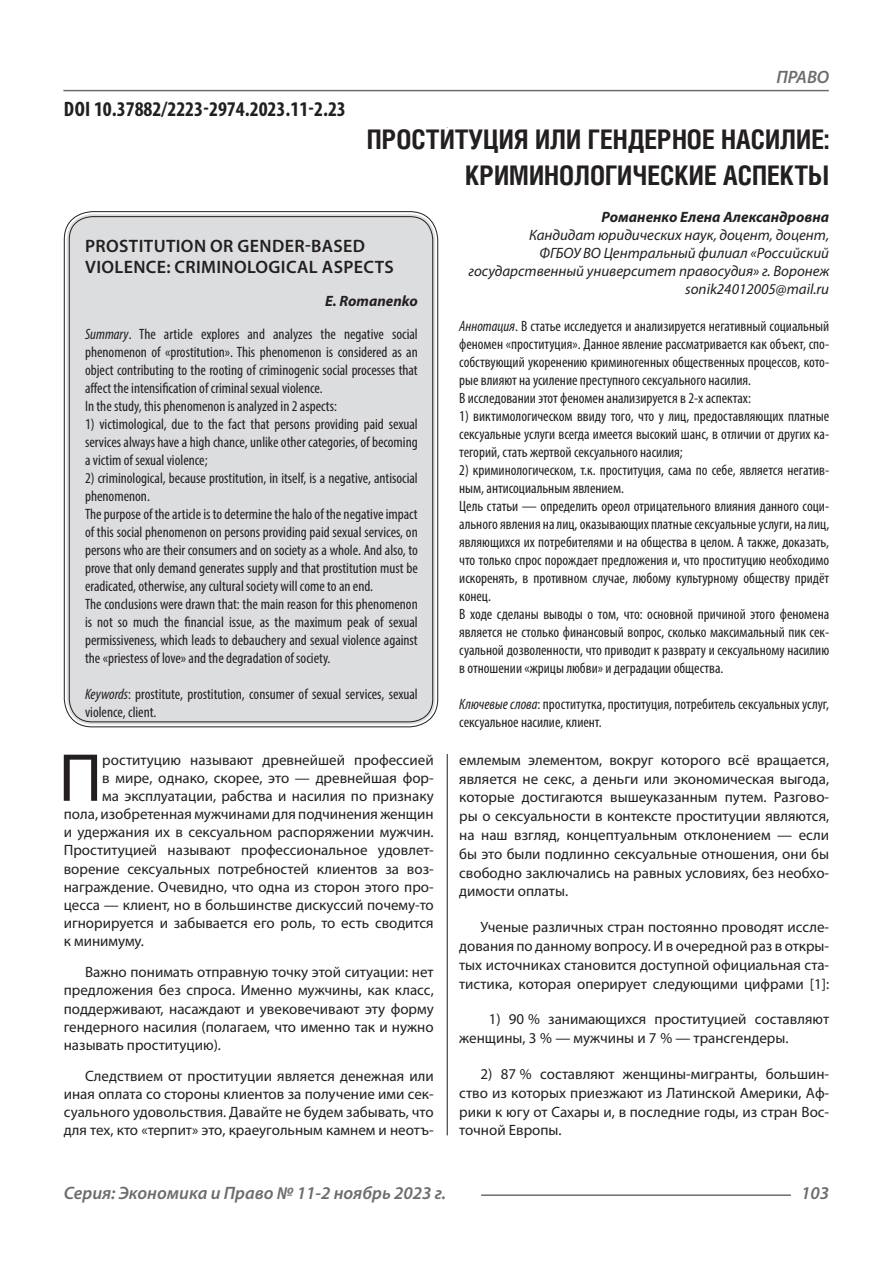
<style>
.page{position:relative;width:893px;height:1263px;background:#fff}
.page>*{position:absolute;margin:0;border:0;box-sizing:border-box;transform-origin:0 0}
.Статья_текст_первый{font:68.4px "Myriad Pro";color:#231f20}
.Статья_название{font:700 27px/36px "Helios Cond C";color:#231f20;text-align:right}
.ДОИ{font:700 condensed 21px "Myriad Pro";color:#231f20}
.Статья_название_англ{font:600 18px/21.6px "Myriad Pro";letter-spacing:.02em;color:#231f20}
.t1{font:italic 600 18px "Myriad Pro";color:#6c6d70}
.Статья_аннотация_тек{font:condensed 15px/18px "Myriad Pro";color:#231f20;text-align:justify}
.Статья_текст{font:15px/18.8px "Myriad Pro";color:#231f20;text-align:justify}
.Статья_аннотация_анг{font:condensed 15px/18px "Myriad Pro";color:#231f20;text-align:justify}
.Статья_текст_первый-2{font:15px "Myriad Pro";color:#231f20}
.Статья_автор_инфо{font:italic 15px/18px "Myriad Pro";color:#231f20;text-align:right}
.Статья_автор_инфо-2{font:italic 700 15px "Myriad Pro";color:#231f20}
.Статья_автор_англ{font:italic 700 15px "Myriad Pro";color:#231f20}
.s1{font-style:italic}
</style>
<div class="page">
<hr style="left:447px;top:128px;width:1px;height:1007px;background:#231f20">
<hr style="left:63px;top:90px;width:766px;height:1px;background:#6c6d70">
<hr style="left:481px;top:1194px;width:310px;height:2px;background:#6c6d70">
<div style="left:443px;top:128px;width:10px;height:625px;background:#fff"></div>
<div style="left:67px;top:214px;width:368px;height:510px;background:#dcdddf;border-radius:26px"></div>
<p class="ДОИ" style="left:64px;top:96px;width:283px">DOI 10.37882/2223-2974.2023.11-2.23</p>
<p class="t1" style="left:776px;top:66px;width:54px">ПРАВО</p>
<p class="Статья_название" style="left:367px;top:121px;width:464px">ПРОСТИТУЦИЯ ИЛИ ГЕНДЕРНОЕ НАСИЛИЕ:<br>КРИМИНОЛОГИЧЕСКИЕ АСПЕКТЫ</p>
<p class="Статья_автор_инфо-2" style="left:602px;top:208px;width:229px">Романенко Елена Александровна</p>
<p class="Статья_автор_инфо" style="left:469px;top:226px;width:362px">Кандидат юридических наук, доцент, доцент,<br>ФГБОУ ВО Центральный филиал «Российский государственный университет правосудия» г. Воронеж</p>
<p class="Статья_автор_инфо" style="left:685px;top:280px;width:145px">sonik24012005@mail.ru</p>
<p class="Статья_аннотация_тек" style="left:459px;top:317px;width:371px"><span class="s1">Аннотация</span>. В статье исследуется и анализируется негативный социальный феномен «проституция». Данное явление рассматривается как объект, спо&shy;собствующий укоренению криминогенных общественных процессов, кото&shy;рые влияют на усиление преступного сексуального насилия.</p>
<p class="Статья_аннотация_тек" style="left:459px;top:389px;width:293px">В исследовании этот феномен анализируется в 2-х аспектах:</p>
<p class="Статья_аннотация_тек" style="left:459px;top:407px;width:371px">1) виктимологическом ввиду того, что у лиц, предоставляющих платные сексуальные услуги всегда имеется высокий шанс, в отличии от других ка&shy;тегорий, стать жертвой сексуального насилия;</p>
<p class="Статья_аннотация_тек" style="left:459px;top:461px;width:371px">2) криминологическом, т.к. проституция, сама по себе, является негатив&shy;ным, антисоциальным явлением.</p>
<p class="Статья_аннотация_тек" style="left:459px;top:497px;width:371px">Цель статьи — определить ореол отрицательного влияния данного соци&shy;ального явления на лиц, оказывающих платные сексуальные услуги, на лиц, являющихся их потребителями и на общества в целом. А также, доказать, что только спрос порождает предложения и, что проституцию необходимо искоренять, в противном случае, любому культурному обществу придёт конец.</p>
<p class="Статья_аннотация_тек" style="left:459px;top:605px;width:371px">В ходе сделаны выводы о том, что: основной причиной этого феномена является не столько финансовый вопрос, сколько максимальный пик сек&shy;суальной дозволенности, что приводит к разврату и сексуальному насилию в отношении «жрицы любви» и деградации общества.</p>
<p class="Статья_аннотация_тек" style="left:459px;top:695px;width:371px"><span class="s1">Ключевые слова</span>: проститутка, проституция, потребитель сексуальных услуг, сексуальное насилие, клиент.</p>
<p class="Статья_название_англ" style="left:85px;top:234px;width:310px">PROSTITUTION OR GENDER-BASED<br>VIOLENCE: CRIMINOLOGICAL ASPECTS</p>
<p class="Статья_автор_англ" style="left:325px;top:291px;width:94px">E. Romanenko</p>
<p class="Статья_аннотация_анг" style="left:85px;top:325px;width:334px"><span class="s1">Summary</span>. The article explores and analyzes the negative social phenomenon of «prostitution». This phenomenon is considered as an object contributing to the rooting of criminogenic social processes that affect the intensification of criminal sexual violence.</p>
<p class="Статья_аннотация_анг" style="left:85px;top:397px;width:253px">In the study, this phenomenon is analyzed in 2 aspects:</p>
<p class="Статья_аннотация_анг" style="left:85px;top:415px;width:334px">1) victimological, due to the fact that persons providing paid sexual services always have a high chance, unlike other categories, of becoming a victim of sexual violence;</p>
<p class="Статья_аннотация_анг" style="left:85px;top:469px;width:334px">2) criminological, because prostitution, in itself, is a negative, antisocial phenomenon.</p>
<p class="Статья_аннотация_анг" style="left:85px;top:505px;width:334px">The purpose of the article is to determine the halo of the negative impact of this social phenomenon on persons providing paid sexual services, on persons who are their consumers and on society as a whole. And also, to prove that only demand generates supply and that prostitution must be eradicated, otherwise, any cultural society will come to an end.</p>
<p class="Статья_аннотация_анг" style="left:85px;top:595px;width:334px">The conclusions were drawn that: the main reason for this phenomenon is not so much the financial issue, as the maximum peak of sexual permissiveness, which leads to debauchery and sexual violence against the «priestess of love» and the degradation of society.</p>
<p class="Статья_аннотация_анг" style="left:85px;top:685px;width:334px"><span class="s1">Keywords</span>: prostitute, prostitution, consumer of sexual services, sexual violence, client.</p>
<p class="Статья_текст_первый" style="left:59px;top:736px;width:45px">П</p>
<p class="Статья_текст_первый-2" style="left:102px;top:750px;width:333px">роституцию называют древнейшей профессией</p>
<p class="Статья_текст_первый-2" style="left:102px;top:768px;width:333px">в мире, однако, скорее, это — древнейшая фор-</p>
<p class="Статья_текст_первый-2" style="left:102px;top:786px;width:333px">ма эксплуатации, рабства и насилия по признаку</p>
<p class="Статья_текст_первый-2" style="left:64px;top:805px;width:371px">пола, изобретенная мужчинами для подчинения женщин</p>
<p class="Статья_текст_первый-2" style="left:64px;top:823px;width:371px">и удержания их в сексуальном распоряжении мужчин.</p>
<p class="Статья_текст_первый-2" style="left:64px;top:841px;width:371px">Проституцией называют профессиональное удовлет-</p>
<p class="Статья_текст_первый-2" style="left:64px;top:859px;width:371px">ворение сексуальных потребностей клиентов за воз-</p>
<p class="Статья_текст_первый-2" style="left:64px;top:877px;width:371px">награждение. Очевидно, что одна из сторон этого про-</p>
<p class="Статья_текст_первый-2" style="left:64px;top:896px;width:371px">цесса — клиент, но в большинстве дискуссий почему-то</p>
<p class="Статья_текст_первый-2" style="left:64px;top:914px;width:371px">игнорируется и забывается его роль, то есть сводится</p>
<p class="Статья_текст_первый-2" style="left:64px;top:932px;width:82px">к минимуму.</p>
<p class="Статья_текст" style="left:64px;top:963px;width:371px;line-height:18.1px;text-indent:21px">Важно понимать отправную точку этой ситуации: нет предложения без спроса. Именно мужчины, как класс, поддерживают, насаждают и увековечивают эту форму гендерного насилия (полагаем, что именно так и нужно называть проституцию).</p>
<p class="Статья_текст" style="left:64px;top:1066px;width:371px;line-height:18.1px;text-indent:21px">Следствием от проституции является денежная или иная оплата со стороны клиентов за получение ими сек&shy;суального удовольствия. Давайте не будем забывать, что для тех, кто «терпит» это, краеугольным камнем и неотъ-</p>
<p class="Статья_текст" style="left:459px;top:750px;width:371px">емлемым элементом, вокруг которого всё вращается, является не секс, а деньги или экономическая выгода, которые достигаются вышеуказанным путем. Разгово&shy;ры о сексуальности в контексте проституции являются, на наш взгляд, концептуальным отклонением — если бы это были подлинно сексуальные отношения, они бы свободно заключались на равных условиях, без необхо&shy;димости оплаты.</p>
<p class="Статья_текст" style="left:459px;top:917px;width:371px;text-indent:21px">Ученые различных стран постоянно проводят иссле&shy;дования по данному вопросу. И в очередной раз в откры&shy;тых источниках становится доступной официальная ста&shy;тистика, которая оперирует следующими цифрами [1]:</p>
<p class="Статья_текст" style="left:459px;top:1010px;width:371px;text-indent:29px">1) 90 % занимающихся проституцией составляют женщины, 3 % — мужчины и 7 % — трансгендеры.</p>
<p class="Статья_текст" style="left:459px;top:1064px;width:371px;text-indent:21px">2) 87 % составляют женщины-мигранты, большин&shy;ство из которых приезжают из Латинской Америки, Аф&shy;рики к югу от Сахары и, в последние годы, из стран Вос&shy;точной Европы.</p>
<p class="t1" style="left:64px;top:1182px;width:384px">Серия: Экономика и Право № 11-2 ноябрь 2023 г.</p>
<p class="t1" style="left:801px;top:1182px;width:30px">103</p>
</div>
